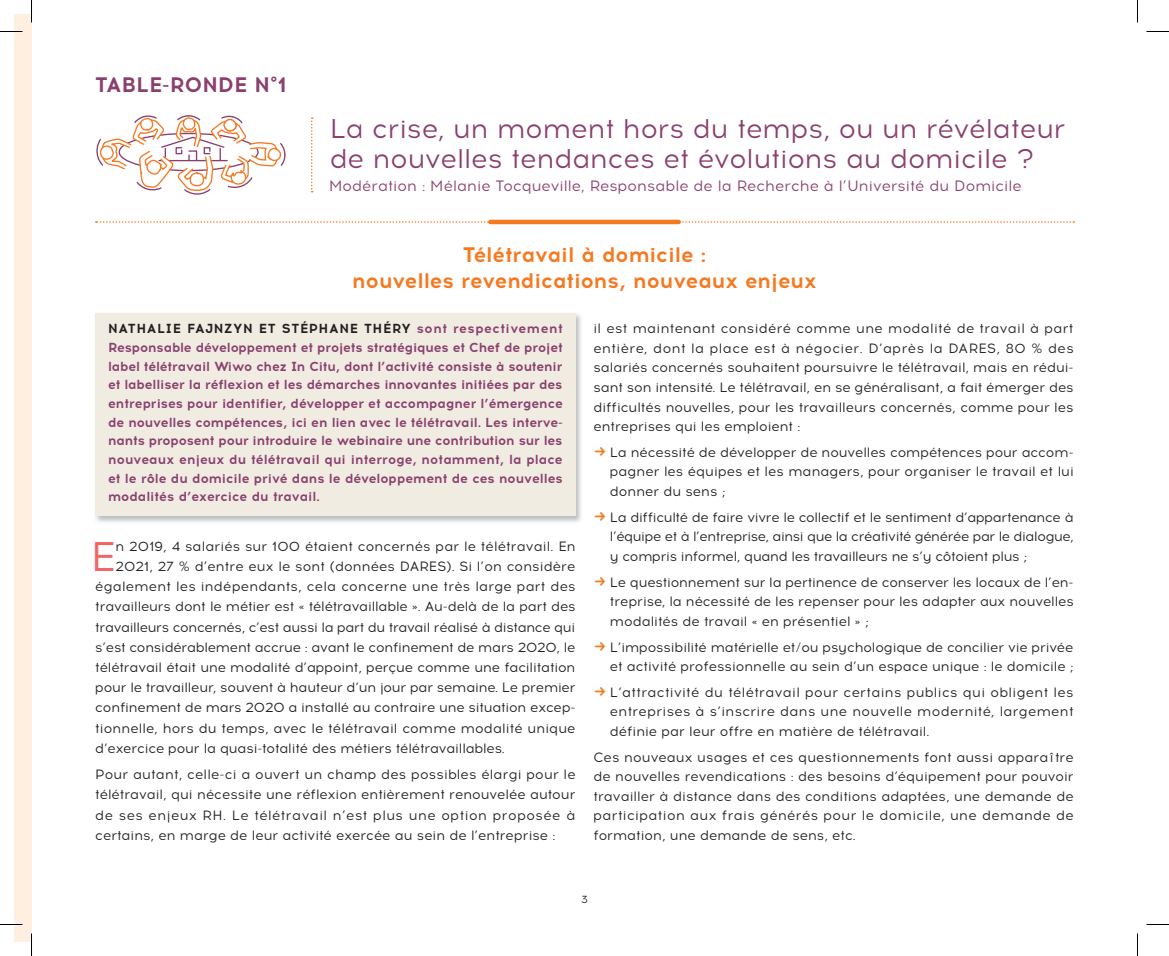
<style>
.page{position:relative;width:1169px;height:956px;background:#fff}
.page>*{position:absolute;margin:0;border:0;box-sizing:border-box;transform-origin:0 0}
.t1{font:41.4px "Acrom";color:#f16664}
.t2{font:27px/30px "Acrom";color:#8a406f}
.t3{font:700 21px/25.5px "Acrom";color:#f47921;text-align:center}
.t4{font:700 21px "Acrom";letter-spacing:.01em;color:#8a406f}
.t5{font:15px "Acrom";letter-spacing:.005em;color:#8a406f}
.t6{font:13.5px/19.5px "Acrom";letter-spacing:-.005em;color:#231f20;text-align:justify}
.t7{font:13.5px "Acrom";letter-spacing:.015em;color:#231f20}
.t8{font:700 13.2px/18.8px "Acrom";color:#8a406f;text-align:justify}
.t9{font:10.5px "Acrom";color:#231f20}
.s1{color:#231f20}
</style>
<div class="page">
<div style="left:14px;top:14px;width:17px;height:927px;background:#feefe1"></div>
<img style="left:96px;top:313px;width:485px;height:209px">
<div style="left:95px;top:313px;width:480px;height:203px;background:#f1ece2"></div>
<svg style="left:96px;top:115px;width:978px;height:110px"></svg>
<hr style="left:0;top:923px;width:22px;height:2px;background:#fff">
<svg style="left:0;top:31px;width:22px;height:1px"></svg>
<svg style="left:1146px;top:31px;width:23px;height:1px"></svg>
<svg style="left:0;top:924px;width:22px;height:1px"></svg>
<svg style="left:1146px;top:924px;width:23px;height:1px"></svg>
<svg style="left:31px;top:0;width:1px;height:23px"></svg>
<svg style="left:31px;top:933px;width:1px;height:23px"></svg>
<svg style="left:1137px;top:0;width:1px;height:23px"></svg>
<svg style="left:1137px;top:933px;width:1px;height:23px"></svg>
<h3 class="t4" style="left:95px;top:70px;width:193px">TABLE-RONDE N°1</h3>
<h2 class="t2" style="left:330px;top:114px;width:737px">La crise, un moment hors du temps, ou un révélateur de nouvelles tendances et évolutions au domicile ?</h2>
<p class="t5" style="left:329px;top:176px;width:694px">Modération : Mélanie Tocqueville, Responsable de la Recherche à l’Université du Domicile</p>
<h3 class="t3" style="left:352px;top:242px;width:466px">Télétravail à domicile :<br>nouvelles revendications, nouveaux enjeux</h3>
<p class="t8" style="left:108px;top:319px;width:456px"><span class="s1">NATHALIE FAJNZYN ET STÉPHANE THÉRY</span> sont respectivement Responsable développement et projets stratégiques et Chef de projet label télétravail Wiwo chez In Citu, dont l’activité consiste à soutenir et labelliser la réflexion et les démarches innovantes initiées par des entreprises pour identifier, développer et accompagner l’émergence de nouvelles compétences, ici en lien avec le télétravail. Les interve&shy;nants proposent pour introduire le webinaire une contribution sur les nouveaux enjeux du télétravail qui interroge, notamment, la place et le rôle du domicile privé dans le développement de ces nouvelles modalités d’exercice du travail.</p>
<h1 class="t1" style="left:91px;top:530px;width:27px">E</h1>
<p class="t6" style="left:116px;top:537px;width:461px">n 2019, 4 salariés sur 100 étaient concernés par le télétravail. En</p>
<p class="t6" style="left:116px;top:557px;width:461px">2021, 27 % d’entre eux le sont (données DARES). Si l’on considère</p>
<p class="t7" style="left:95px;top:578px;width:482px">également les indépendants, cela concerne une très large part des</p>
<p class="t6" style="left:95px;top:597px;width:482px">travailleurs dont le métier est « télétravaillable ». Au-delà de la part des</p>
<p class="t6" style="left:95px;top:618px;width:481px">travailleurs concernés, c’est aussi la part du travail réalisé à distance qui</p>
<p class="t6" style="left:95px;top:638px;width:481px">s’est considérablement accrue : avant le confinement de mars 2020, le</p>
<p class="t6" style="left:95px;top:658px;width:481px">télétravail était une modalité d’appoint, perçue comme une facilitation</p>
<p class="t6" style="left:95px;top:678px;width:481px">pour le travailleur, souvent à hauteur d’un jour par semaine. Le premier</p>
<p class="t6" style="left:95px;top:698px;width:482px">confinement de mars 2020 a installé au contraire une situation excep-</p>
<p class="t6" style="left:95px;top:719px;width:482px">tionnelle, hors du temps, avec le télétravail comme modalité unique</p>
<p class="t6" style="left:95px;top:739px;width:411px">d’exercice pour la quasi-totalité des métiers télétravaillables.</p>
<p class="t6" style="left:95px;top:765px;width:482px;line-height:20.2px">Pour autant, celle-ci a ouvert un champ des possibles élargi pour le télétravail, qui nécessite une réflexion entièrement renouvelée autour de ses enjeux RH. Le télétravail n’est plus une option proposée à certains, en marge de leur activité exercée au sein de l’entreprise :</p>
<p class="t6" style="left:593px;top:320px;width:482px">il est maintenant considéré comme une modalité de travail à part entière, dont la place est à négocier. D’après la DARES, 80 % des salariés concernés souhaitent poursuivre le télétravail, mais en rédui&shy;sant son intensité. Le télétravail, en se généralisant, a fait émerger des difficultés nouvelles, pour les travailleurs concernés, comme pour les entreprises qui les emploient :</p>
<p class="t6" style="left:610px;top:443px;width:465px">La nécessité de développer de nouvelles compétences pour accom&shy;pagner les équipes et les managers, pour organiser le travail et lui donner du sens ;</p>
<p class="t6" style="left:610px;top:508px;width:465px">La difficulté de faire vivre le collectif et le sentiment d’appartenance à l’équipe et à l’entreprise, ainsi que la créativité générée par le dialogue, y compris informel, quand les travailleurs ne s’y côtoient plus ;</p>
<p class="t6" style="left:610px;top:573px;width:465px">Le questionnement sur la pertinence de conserver les locaux de l’en&shy;treprise, la nécessité de les repenser pour les adapter aux nouvelles modalités de travail « en présentiel » ;</p>
<p class="t6" style="left:610px;top:638px;width:465px">L’impossibilité matérielle et/ou psychologique de concilier vie privée et activité professionnelle au sein d’un espace unique : le domicile ;</p>
<p class="t6" style="left:610px;top:683px;width:465px">L’attractivité du télétravail pour certains publics qui obligent les entreprises à s’inscrire dans une nouvelle modernité, largement définie par leur offre en matière de télétravail.</p>
<p class="t6" style="left:593px;top:748px;width:482px">Ces nouveaux usages et ces questionnements font aussi apparaître de nouvelles revendications : des besoins d’équipement pour pouvoir travailler à distance dans des conditions adaptées, une demande de participation aux frais générés pour le domicile, une demande de formation, une demande de sens, etc.</p>
<p class="t9" style="left:581px;top:892px;width:8px">3</p>
</div>
